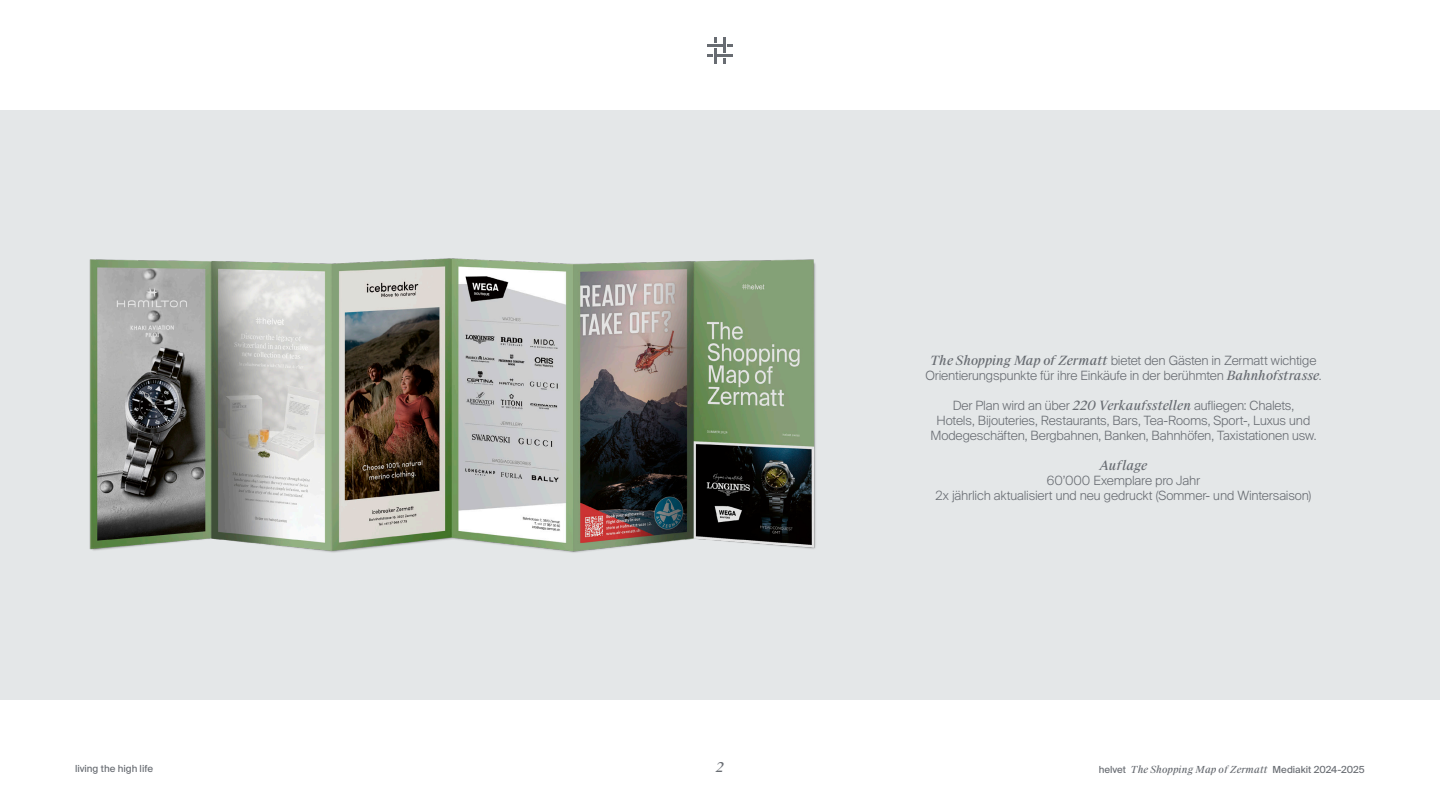
<style>
.page{position:relative;width:1440px;height:810px;background:#fff}
.page>*{position:absolute;margin:0;border:0;box-sizing:border-box;transform-origin:0 0}
.t1{font:italic 13.5px "Suisse Works";color:#686c72}
.Suisse_Crédits_8pt{font:300 12.75px/15px "Suisse Intl";letter-spacing:-.01em;color:#686c72;text-align:center}
.Suisse_Crédits_8pt-2{font:italic 12.75px "Suisse Works";letter-spacing:-.015em;color:#686c72}
.t2{font:9.75px "Suisse Intl";color:#686c72}
.s1{font-family:"Suisse Works";font-weight:400;font-style:italic}
.s2{font-family:"Suisse Works";font-style:italic}
</style>
<div class="page">
<hr style="left:714px;top:48px;width:3px;height:15px;background:#686c72">
<hr style="left:723px;top:38px;width:3px;height:15px;background:#686c72">
<svg style="left:707px;top:54px;width:26px;height:9px"></svg>
<svg style="left:707px;top:38px;width:26px;height:9px"></svg>
<div style="left:0;top:110px;width:1440px;height:590px;background:#e4e7e8"></div>
<img style="left:89px;top:258px;width:727px;height:295px">
<p class="Suisse_Crédits_8pt" style="left:925px;top:353px;width:398px"><span class="s1">The Shopping Map of Zermatt</span> bietet den Gästen in Zermatt wichtige<br>Orientierungspunkte für ihre Einkäufe in der berühmten <span class="s1">Bahnhofstrasse</span>.</p>
<p class="Suisse_Crédits_8pt" style="left:930px;top:398px;width:388px">Der Plan wird an über <span class="s1">220 Verkaufsstellen</span> aufliegen: Chalets,<br>Hotels, Bijouteries, Restaurants, Bars, Tea-Rooms, Sport-, Luxus und<br>Modegeschäften, Bergbahnen, Banken, Bahnhöfen, Taxistationen usw.</p>
<p class="Suisse_Crédits_8pt-2" style="left:1100px;top:457px;width:49px">Auflage</p>
<p class="Suisse_Crédits_8pt" style="left:1047px;top:473px;width:155px">60’000 Exemplare pro Jahr</p>
<p class="Suisse_Crédits_8pt" style="left:936px;top:488px;width:377px">2x jährlich aktualisiert und neu gedruckt (Sommer- und Wintersaison)</p>
<p class="t2" style="left:75px;top:763px;width:80px">living the high life</p>
<p class="t1" style="left:716px;top:759px;width:9px">2</p>
<p class="t2" style="left:1099px;top:763px;width:268px">helvet <span class="s2">The Shopping Map of Zermatt</span> Mediakit 2024-2025</p>
</div>
